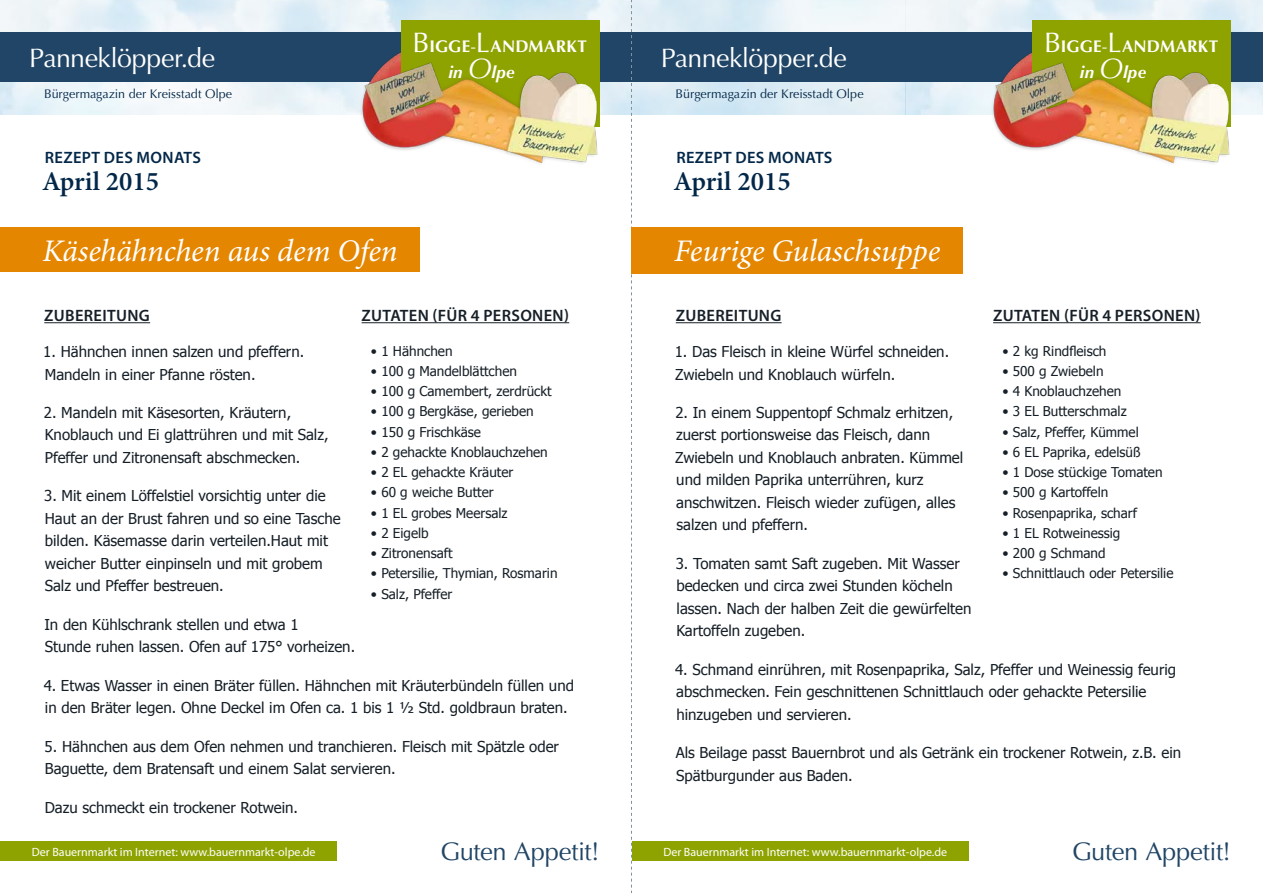
<style>
.page{position:relative;width:1263px;height:893px;background:#fff}
.page>*{position:absolute;margin:0;border:0;box-sizing:border-box;transform-origin:0 0}
.t1{font:italic 31.5px "Minion Pro";letter-spacing:-.005em;color:#fff}
.t2{font:600 27px "Minion Pro";color:#032748}
.t3{font:26.7px "Optima LT Std";letter-spacing:-.015em;color:#fff}
.t4{font:25.5px "Optima LT Std";letter-spacing:-.015em;color:#214566}
.t5{font:700 16.95px/25.5px "Optima LT Std";letter-spacing:.01em;color:#fff}
.t6{font:600 16.5px "Myriad Pro";letter-spacing:.02em;color:#161f27}
.t7{font:600 16.5px "Myriad Pro";letter-spacing:.02em;color:#032748}
.t8{font:15px/22.5px "Tahoma";color:#161f27}
.t9{font:13.5px "Tahoma";color:#161f27}
.t10{font:12.6px "Optima LT Std";color:#032748}
.t11{font:12px "Myriad Pro";color:#fff}
.s1{font-weight:400;font-size:28.2px}
.s2{font-weight:400}
.s3{font-style:italic}
.s4{font-weight:400;font-style:italic;font-size:28.2px}
</style>
<div class="page">
<div style="left:632px;top:841px;width:336px;height:20px;background:#8ea300"></div>
<div style="left:0;top:841px;width:337px;height:20px;background:#8ea300"></div>
<img style="left:0;top:0;width:1263px;height:115px">
<div style="left:0;top:33px;width:1263px;height:49px;background:#214566"></div>
<img style="left:388px;top:52px;width:13px;height:9px">
<div style="left:401px;top:20px;width:199px;height:106px;background:#8ea300"></div>
<img style="left:358px;top:61px;width:247px;height:103px">
<img style="left:1019px;top:52px;width:13px;height:9px">
<div style="left:1032px;top:20px;width:199px;height:106px;background:#8ea300"></div>
<img style="left:990px;top:61px;width:246px;height:103px">
<svg style="left:631px;top:0;width:1px;height:893px"></svg>
<div style="left:0;top:227px;width:419px;height:44px;background:#e48600"></div>
<div style="left:631px;top:227px;width:332px;height:47px;background:#e48600"></div>
<hr style="left:44px;top:322px;width:106px;height:1px;background:#161f27">
<hr style="left:362px;top:322px;width:207px;height:1px;background:#161f27">
<hr style="left:676px;top:322px;width:106px;height:1px;background:#161f27">
<hr style="left:993px;top:322px;width:208px;height:1px;background:#161f27">
<p class="t5" style="left:448px;top:34px;width:140px;text-indent:-36px"><span class="s1">B</span>IGGE<span class="s2">-</span><span class="s1">L</span>ANDMARKT <span class="s3">in</span> <span class="s4">O</span><span class="s3">lpe</span></p>
<h3 class="t3" style="left:29px;top:42px;width:187px">Panneklöpper.de</h3>
<h3 class="t3" style="left:661px;top:42px;width:187px">Panneklöpper.de</h3>
<p class="t10" style="left:44px;top:86px;width:190px">Bürgermagazin der Kreisstadt Olpe</p>
<p class="t10" style="left:676px;top:86px;width:190px">Bürgermagazin der Kreisstadt Olpe</p>
<p class="t7" style="left:45px;top:147px;width:158px">REZEPT DES MONATS</p>
<h2 class="t2" style="left:42px;top:163px;width:119px">April 2015</h2>
<p class="t7" style="left:676px;top:147px;width:158px">REZEPT DES MONATS</p>
<h2 class="t2" style="left:673px;top:163px;width:119px">April 2015</h2>
<h1 class="t1" style="left:43px;top:229px;width:357px">Käsehähnchen aus dem Ofen</h1>
<h1 class="t1" style="left:674px;top:229px;width:268px">Feurige Gulaschsuppe</h1>
<p class="t5" style="left:1080px;top:34px;width:140px;text-indent:-36px"><span class="s1">B</span>IGGE<span class="s2">-</span><span class="s1">L</span>ANDMARKT <span class="s3">in</span> <span class="s4">O</span><span class="s3">lpe</span></p>
<p class="t6" style="left:44px;top:305px;width:107px">ZUBEREITUNG</p>
<p class="t6" style="left:362px;top:305px;width:209px">ZUTATEN (FÜR 4 PERSONEN)</p>
<p class="t9" style="left:371px;top:342px;width:83px">• 1 Hähnchen</p>
<p class="t9" style="left:371px;top:362px;width:147px">• 100 g Mandelblättchen</p>
<p class="t9" style="left:371px;top:382px;width:182px">• 100 g Camembert, zerdrückt</p>
<p class="t9" style="left:371px;top:402px;width:164px">• 100 g Bergkäse, gerieben</p>
<p class="t9" style="left:371px;top:423px;width:112px">• 150 g Frischkäse</p>
<p class="t9" style="left:371px;top:443px;width:178px">• 2 gehackte Knoblauchzehen</p>
<p class="t9" style="left:371px;top:463px;width:144px">• 2 EL gehackte Kräuter</p>
<p class="t9" style="left:371px;top:483px;width:124px">• 60 g weiche Butter</p>
<p class="t9" style="left:371px;top:504px;width:138px">• 1 EL grobes Meersalz</p>
<p class="t9" style="left:371px;top:524px;width:59px">• 2 Eigelb</p>
<p class="t9" style="left:371px;top:544px;width:83px">• Zitronensaft</p>
<p class="t9" style="left:371px;top:564px;width:188px">• Petersilie, Thymian, Rosmarin</p>
<p class="t9" style="left:371px;top:585px;width:83px">• Salz, Pfeffer</p>
<p class="t8" style="left:43px;top:340px;width:263px">1. Hähnchen innen salzen und pfeffern.<br>Mandeln in einer Pfanne rösten.</p>
<p class="t8" style="left:44px;top:401px;width:286px">2. Mandeln mit Käsesorten, Kräutern,<br>Knoblauch und Ei glattrühren und mit Salz,<br>Pfeffer und Zitronensaft abschmecken.</p>
<p class="t8" style="left:44px;top:484px;width:298px">3. Mit einem Löffelstiel vorsichtig unter die Haut an der Brust fahren und so eine Tasche bilden. Käsemasse darin verteilen.Haut mit weicher Butter einpinseln und mit grobem Salz und Pfeffer bestreuen.</p>
<p class="t8" style="left:44px;top:612px;width:312px">In den Kühlschrank stellen und etwa 1<br>Stunde ruhen lassen. Ofen auf 175° vorheizen.</p>
<p class="t8" style="left:44px;top:673px;width:532px">4. Etwas Wasser in einen Bräter füllen. Hähnchen mit Kräuterbündeln füllen und in den Bräter legen. Ohne Deckel im Ofen ca. 1 bis 1 ½ Std. goldbraun braten.</p>
<p class="t8" style="left:45px;top:734px;width:516px">5. Hähnchen aus dem Ofen nehmen und tranchieren. Fleisch mit Spätzle oder<br>Baguette, dem Bratensaft und einem Salat servieren.</p>
<p class="t8" style="left:45px;top:795px;width:255px">Dazu schmeckt ein trockener Rotwein.</p>
<p class="t6" style="left:676px;top:305px;width:107px">ZUBEREITUNG</p>
<p class="t6" style="left:993px;top:305px;width:209px">ZUTATEN (FÜR 4 PERSONEN)</p>
<p class="t9" style="left:1002px;top:342px;width:105px">• 2 kg Rindfleisch</p>
<p class="t9" style="left:1002px;top:362px;width:103px">• 500 g Zwiebeln</p>
<p class="t9" style="left:1002px;top:382px;width:120px">• 4 Knoblauchzehen</p>
<p class="t9" style="left:1002px;top:402px;width:126px">• 3 EL Butterschmalz</p>
<p class="t9" style="left:1002px;top:423px;width:138px">• Salz, Pfeffer, Kümmel</p>
<p class="t9" style="left:1002px;top:443px;width:139px">• 6 EL Paprika, edelsüß</p>
<p class="t9" style="left:1002px;top:463px;width:162px">• 1 Dose stückige Tomaten</p>
<p class="t9" style="left:1002px;top:483px;width:107px">• 500 g Kartoffeln</p>
<p class="t9" style="left:1002px;top:504px;width:136px">• Rosenpaprika, scharf</p>
<p class="t9" style="left:1002px;top:524px;width:119px">• 1 EL Rotweinessig</p>
<p class="t9" style="left:1002px;top:544px;width:105px">• 200 g Schmand</p>
<p class="t9" style="left:1002px;top:564px;width:173px">• Schnittlauch oder Petersilie</p>
<p class="t8" style="left:675px;top:340px;width:276px">1. Das Fleisch in kleine Würfel schneiden.<br>Zwiebeln und Knoblauch würfeln.</p>
<p class="t8" style="left:675px;top:401px;width:289px">2. In einem Suppentopf Schmalz erhitzen, zuerst portionsweise das Fleisch, dann Zwiebeln und Knoblauch anbraten. Kümmel und milden Paprika unterrühren, kurz anschwitzen. Fleisch wieder zufügen, alles salzen und pfeffern.</p>
<p class="t8" style="left:676px;top:551px;width:297px">3. Tomaten samt Saft zugeben. Mit Wasser bedecken und circa zwei Stunden köcheln lassen. Nach der halben Zeit die gewürfelten Kartoffeln zugeben.</p>
<p class="t8" style="left:675px;top:657px;width:502px">4. Schmand einrühren, mit Rosenpaprika, Salz, Pfeffer und Weinessig feurig abschmecken. Fein geschnittenen Schnittlauch oder gehackte Petersilie hinzugeben und servieren.</p>
<p class="t8" style="left:676px;top:741px;width:507px">Als Beilage passt Bauernbrot und als Getränk ein trockener Rotwein, z.B. ein<br>Spätburgunder aus Baden.</p>
<p class="t11" style="left:32px;top:844px;width:285px">Der Bauernmarkt im Internet: www.bauernmarkt-olpe.de</p>
<h3 class="t4" style="left:1072px;top:837px;width:161px">Guten Appetit!</h3>
<h3 class="t4" style="left:440px;top:837px;width:161px">Guten Appetit!</h3>
<p class="t11" style="left:663px;top:844px;width:285px">Der Bauernmarkt im Internet: www.bauernmarkt-olpe.de</p>
</div>
